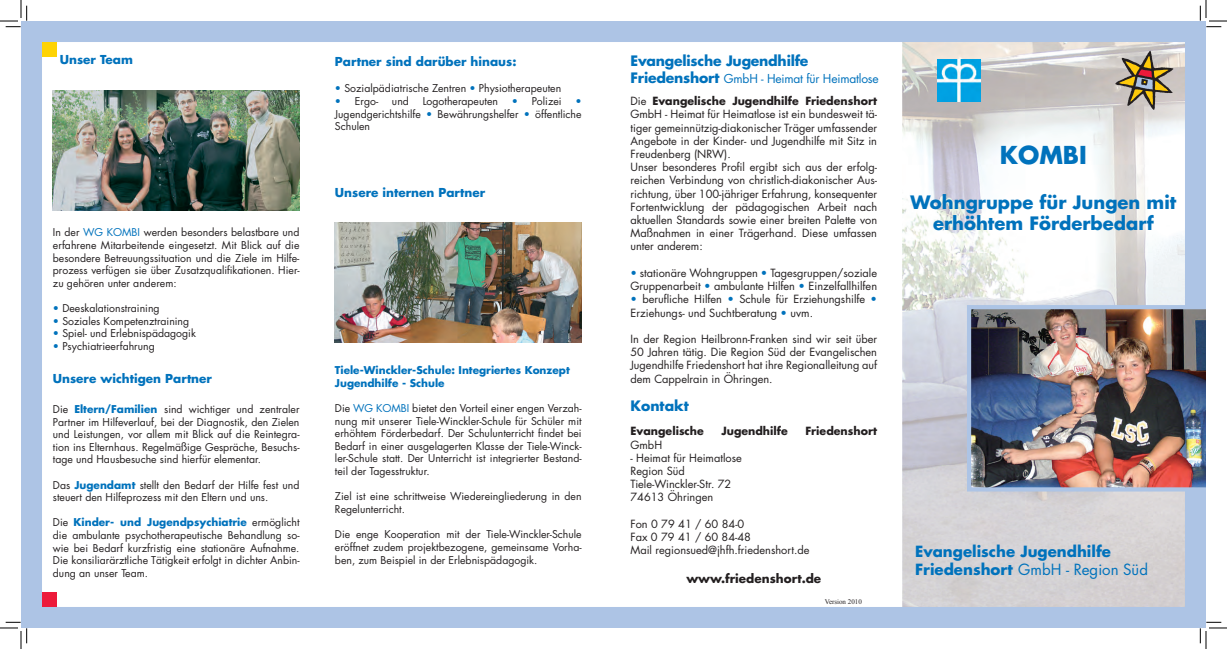
<style>
.page{position:relative;width:1227px;height:649px;background:#fff}
.page>*{position:absolute;margin:0;border:0;box-sizing:border-box;transform-origin:0 0}
.t1{font:700 24px "Futura";color:#0072bc}
.t2{font:700 18px/21.6px "Futura";color:#0072bc;text-align:center}
.t3{font:700 15px/18px "Futura";color:#0072bc}
.t4{font:700 14px "Futura";letter-spacing:-.015em;color:#0072bc}
.t5{font:700 12px "Futura";color:#0072bc}
.t6{font:12px "Futura";letter-spacing:-.015em;color:#0072bc}
.t7{font:700 12px "Futura";color:#231f20}
.t8{font:11px/13.2px "Futura";color:#231f20}
.t9{font:700 11px "Futura";color:#231f20}
.t10{font:10.5px/12.6px "Futura";color:#231f20;text-align:justify}
.t11{font:700 10.5px/12.6px "Futura";color:#0072bc}
.t12{font:7px "Times New Roman";color:#231f20}
.s1{color:#0072bc}
.s2{font-weight:700;color:#0072bc}
.s3{font-weight:700;font-size:14px}
.s4{font-weight:700}
.s5{font-weight:400}
</style>
<div class="page">
<img style="left:902px;top:43px;width:282px;height:563px">
<div style="left:21px;top:21px;width:1185px;height:607px;border:21px solid #adc4e5"></div>
<img style="left:53px;top:91px;width:247px;height:119px">
<svg style="left:1115px;top:51px;width:58px;height:59px;background:#ab9c83"></svg>
<div style="left:42px;top:42px;width:14px;height:14px;background:#fed304"></div>
<div style="left:42px;top:592px;width:14px;height:15px;background:#ed1a3a"></div>
<img style="left:938px;top:59px;width:42px;height:43px">
<img style="left:967px;top:305px;width:239px;height:186px">
<img style="left:335px;top:223px;width:247px;height:119px">
<svg style="left:0;top:0;width:27px;height:27px"></svg>
<svg style="left:0;top:621px;width:27px;height:28px"></svg>
<svg style="left:1200px;top:0;width:27px;height:27px"></svg>
<svg style="left:1200px;top:621px;width:27px;height:28px"></svg>
<p class="t5" style="left:60px;top:51px;width:75px">Unser Team</p>
<p class="t10" style="left:53px;top:226px;width:248px">In der <span class="s1">WG KOMBI</span> werden besonders belastbare und erfahrene Mitarbeitende eingesetzt. Mit Blick auf die besondere Betreuungssituation und die Ziele im Hilfe&shy;prozess verfügen sie über Zusatzqualifikationen. Hier&shy;zu gehören unter anderem:</p>
<p class="t10" style="left:53px;top:302px;width:108px"><span class="s1">•</span> Deeskalationstraining</p>
<p class="t10" style="left:53px;top:314px;width:138px"><span class="s1">•</span> Soziales Kompetenztraining</p>
<p class="t10" style="left:53px;top:327px;width:145px"><span class="s1">•</span> Spiel- und Erlebnispädagogik</p>
<p class="t10" style="left:53px;top:339px;width:103px"><span class="s1">•</span> Psychiatrieerfahrung</p>
<p class="t5" style="left:53px;top:370px;width:161px">Unsere wichtigen Partner</p>
<p class="t10" style="left:53px;top:402px;width:248px">Die <span class="s2">Eltern/Familien</span> sind wichtiger und zentraler Partner im Hilfeverlauf, bei der Diagnostik, den Zielen und Leistungen, vor allem mit Blick auf die Reintegra&shy;tion ins Elternhaus. Regelmäßige Gespräche, Besuchs&shy;tage und Hausbesuche sind hierfür elementar.</p>
<p class="t10" style="left:53px;top:478px;width:248px">Das <span class="s2">Jugendamt</span> stellt den Bedarf der Hilfe fest und steuert den Hilfeprozess mit den Eltern und uns.</p>
<p class="t10" style="left:53px;top:516px;width:248px">Die <span class="s2">Kinder- und Jugendpsychiatrie</span> ermöglicht die ambulante psychotherapeutische Behandlung so&shy;wie bei Bedarf kurzfristig eine stationäre Aufnahme.<br>Die konsiliarärztliche Tätigkeit erfolgt in dichter Anbin&shy;dung an unser Team.</p>
<p class="t5" style="left:335px;top:54px;width:183px">Partner sind darüber hinaus:</p>
<p class="t10" style="left:335px;top:82px;width:228px"><span class="s1">•</span> Sozialpädiatrische Zentren <span class="s1">•</span> Physiotherapeuten</p>
<p class="t10" style="left:335px;top:95px;width:45px"><span class="s1">•</span> Ergo-</p>
<p class="t10" style="left:392px;top:95px;width:18px">und</p>
<p class="t10" style="left:423px;top:95px;width:77px">Logotherapeuten</p>
<p class="t10" style="left:512px;top:95px;width:51px"><span class="s1">•</span> Polizei</p>
<p class="t10" style="left:335px;top:95px;width:248px;text-indent:240px"><span class="s1">• </span>Jugendgerichtshilfe <span class="s1">•</span> Bewährungshelfer <span class="s1">•</span> öffentliche Schulen</p>
<p class="t5" style="left:335px;top:184px;width:152px">Unsere internen Partner</p>
<p class="t11" style="left:335px;top:363px;width:236px">Tiele-Winckler-Schule: Integriertes Konzept<br>Jugendhilfe - Schule</p>
<p class="t10" style="left:335px;top:401px;width:248px">Die <span class="s1">WG KOMBI</span> bietet den Vorteil einer engen Verzah&shy;nung mit unserer Tiele-Winckler-Schule für Schüler mit erhöhtem Förderbedarf. Der Schulunterricht findet bei Bedarf in einer ausgelagerten Klasse der Tiele-Winck&shy;ler-Schule statt. Der Unterricht ist integrierter Bestand&shy;teil der Tagesstruktur.</p>
<p class="t10" style="left:335px;top:490px;width:248px">Ziel ist eine schrittweise Wiedereingliederung in den<br>Regelunterricht.</p>
<p class="t10" style="left:335px;top:527px;width:248px;line-height:12.9px">Die enge Kooperation mit der Tiele-Winckler-Schule eröffnet zudem projektbezogene, gemeinsame Vorha&shy;ben, zum Beispiel in der Erlebnispädagogik.</p>
<h3 class="t4" style="left:630px;top:51px;width:179px">Evangelische Jugendhilfe</h3>
<p class="t6" style="left:630px;top:70px;width:250px"><span class="s3">Friedenshort</span> GmbH - Heimat für Heimatlose</p>
<p class="t8" style="left:630px;top:94px;width:248px">Die <span class="s4">Evangelische Jugendhilfe Friedenshort </span>GmbH - Heimat für Heimatlose ist ein bundesweit tä&shy;tiger gemeinnützig-diakonischer Träger umfassender Angebote in der Kinder- und Jugendhilfe mit Sitz in Freudenberg (NRW).<br>Unser besonderes Profil ergibt sich aus der erfolg&shy;reichen Verbindung von christlich-diakonischer Aus&shy;richtung, über 100-jähriger Erfahrung, konsequenter Fortentwicklung der pädagogischen Arbeit nach aktuellen Standards sowie einer breiten Palette von Maßnahmen in einer Trägerhand. Diese umfassen unter anderem:</p>
<p class="t8" style="left:630px;top:266px;width:248px"><span class="s1">•</span> stationäre Wohngruppen <span class="s1">•</span> Tagesgruppen/soziale<br>Gruppenarbeit <span class="s1">•</span> ambulante Hilfen <span class="s1">•</span> Einzelfallhilfen</p>
<p class="t8" style="left:630px;top:292px;width:248px"><span class="s1">•</span> berufliche Hilfen <span class="s1">•</span> Schule für Erziehungshilfe <span class="s1">•<br></span>Erziehungs- und Suchtberatung <span class="s1">•</span> uvm.</p>
<p class="t8" style="left:630px;top:332px;width:248px;text-align:justify">In der Region Heilbronn-Franken sind wir seit über 50 Jahren tätig. Die Region Süd der Evangelischen Jugendhilfe Friedenshort hat ihre Regionalleitung auf dem Cappelrain in Öhringen.</p>
<h3 class="t4" style="left:630px;top:396px;width:60px">Kontakt</h3>
<p class="t9" style="left:630px;top:423px;width:75px">Evangelische</p>
<p class="t9" style="left:721px;top:423px;width:68px">Jugendhilfe</p>
<p class="t9" style="left:805px;top:423px;width:73px">Friedenshort</p>
<p class="t8" style="left:630px;top:438px;width:33px">GmbH</p>
<p class="t8" style="left:630px;top:451px;width:113px">- Heimat für Heimatlose<br>Region Süd<br>Tiele-Winckler-Str. 72<br>74613 Öhringen</p>
<p class="t8" style="left:630px;top:517px;width:180px">Fon 0 79 41 / 60 84-0<br>Fax 0 79 41 / 60 84-48<br>Mail regionsued@jhfh.friedenshort.de</p>
<p class="t7" style="left:686px;top:570px;width:136px">www.friedenshort.de</p>
<p class="t12" style="left:825px;top:596px;width:39px">Version 2010</p>
<h1 class="t1" style="left:1000px;top:139px;width:89px">KOMBI</h1>
<h2 class="t2" style="left:911px;top:191px;width:267px">Wohngruppe für Jungen mit erhöhtem Förderbedarf</h2>
<h3 class="t3" style="left:915px;top:542px;width:234px">Evangelische Jugendhilfe<br>Friedenshort <span class="s5">GmbH - Region Süd</span></h3>
</div>
